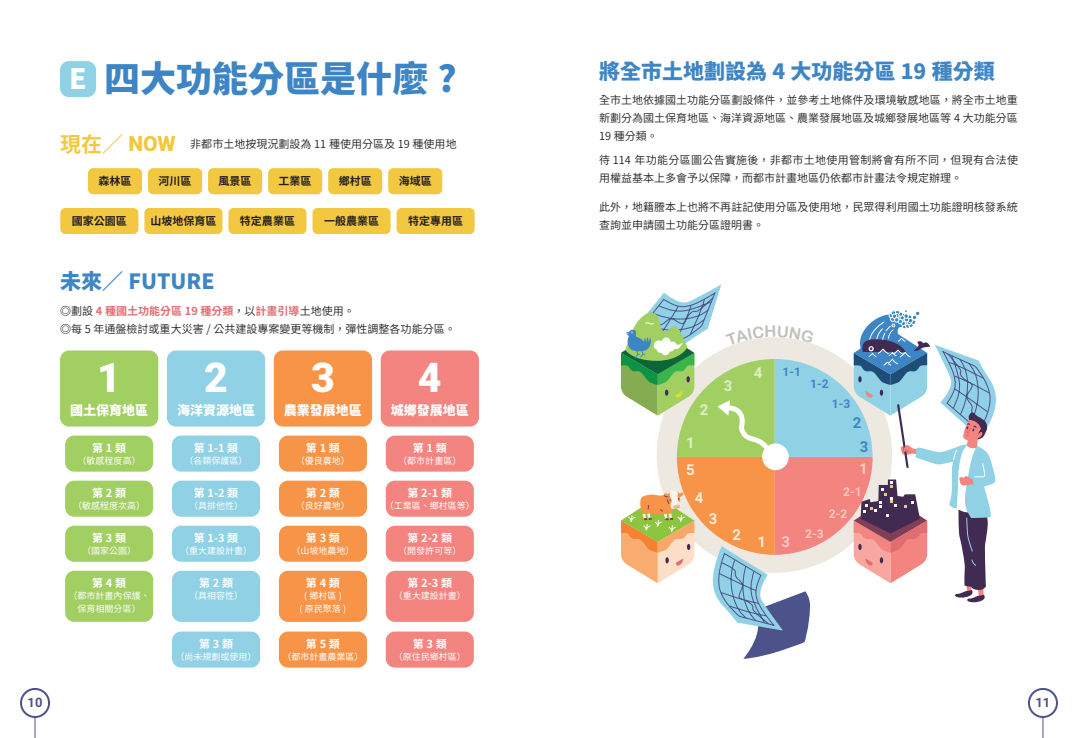
<style>
.page{position:relative;width:1078px;height:738px;background:#fff}
.page>*{position:absolute;margin:0;border:0;box-sizing:border-box;transform-origin:0 0}
.標題-中_節{font:900 41px "Roboto";color:#fff}
.標題-大_章{font:900 36px "Noto Sans CJ Ktc";color:#3e85c5}
.內文{font:900 28px "Noto Sans CJ Ktc";color:#fff}
.標題-中_節-2{font:900 21px "Noto Sans CJ Ktc";color:#3e85c5}
.t1{font:700 15px "Roboto";color:#feecdd}
.t2{font:700 15px "Roboto";color:#dfedcd}
.t3{font:700 15px/23.4px "Roboto";color:#3e85c5;text-align:center}
.t4{font:700 15px "Roboto";color:#facbc3}
.標題-中_節-3{font:900 13px "Noto Sans CJ Ktc";color:#fff}
.t5{font:700 13px "Roboto";color:#4c528a}
.t6{font:700 12px "Roboto";color:#3e85c5}
.t7{font:700 12px/22.2px "Roboto";color:#facbc3}
.內文-無縮排{font:600 11px/18px "Noto Sans CJ Ktc";color:#231f20}
.標題-中_節-4{font:600 11px/18px "Noto Sans CJ Ktc";color:#231f20;text-align:justify}
.圖說-大_粗{font:700 11px "Noto Sans CJ Ktc";letter-spacing:.25em;color:#fff}
.圖說-大_粗-2{font:700 11px "Noto Sans CJ Ktc";color:#231f20}
.內文-無隔行段落{font:600 11px "Noto Sans CJ Ktc";color:#231f20}
.內文-無隔行段落-2{font:700 11px "Noto Sans CJ Ktc";color:#e16d72}
.圖說-小-內文{font:9px "Noto Sans CJ Ktc";color:#fff}
.s1{font-weight:700;font-size:21px;color:#f3c841}
.s2{font-family:"Roboto";font-weight:900;font-size:21px;color:#f3c841}
.s3{color:#231f20}
.s4{font-weight:600;color:#231f20}
.s5{font-weight:700}
.s6{color:#facbc3}
</style>
<div class="page">
<div style="left:60px;top:61px;width:36px;height:36px;background:#91d1e6;border-radius:9px"></div>
<div style="left:60px;top:208px;width:78px;height:26px;background:#f3c841;border-radius:5px"></div>
<div style="left:88px;top:168px;width:54px;height:26px;background:#f3c841;border-radius:5px"></div>
<div style="left:148px;top:168px;width:54px;height:26px;background:#f3c841;border-radius:5px"></div>
<div style="left:208px;top:168px;width:54px;height:26px;background:#f3c841;border-radius:5px"></div>
<div style="left:268px;top:168px;width:54px;height:26px;background:#f3c841;border-radius:5px"></div>
<div style="left:328px;top:168px;width:54px;height:26px;background:#f3c841;border-radius:5px"></div>
<div style="left:388px;top:168px;width:54px;height:26px;background:#f3c841;border-radius:5px"></div>
<div style="left:144px;top:208px;width:78px;height:26px;background:#f3c841;border-radius:5px"></div>
<div style="left:228px;top:208px;width:78px;height:26px;background:#f3c841;border-radius:5px"></div>
<div style="left:312px;top:208px;width:78px;height:26px;background:#f3c841;border-radius:5px"></div>
<div style="left:396px;top:208px;width:78px;height:26px;background:#f3c841;border-radius:5px"></div>
<div style="left:65px;top:435px;width:88px;height:36px;background:#a2cf62;border-radius:9px"></div>
<div style="left:172px;top:435px;width:88px;height:36px;background:#91d1e6;border-radius:9px"></div>
<div style="left:279px;top:435px;width:88px;height:36px;background:#f79447;border-radius:9px"></div>
<div style="left:386px;top:435px;width:88px;height:36px;background:#f38480;border-radius:9px"></div>
<div style="left:65px;top:480px;width:88px;height:36px;background:#a2cf62;border-radius:9px"></div>
<div style="left:172px;top:480px;width:88px;height:36px;background:#91d1e6;border-radius:9px"></div>
<div style="left:279px;top:480px;width:88px;height:36px;background:#f79447;border-radius:9px"></div>
<div style="left:386px;top:480px;width:88px;height:36px;background:#f38480;border-radius:9px"></div>
<div style="left:65px;top:525px;width:88px;height:36px;background:#a2cf62;border-radius:9px"></div>
<div style="left:172px;top:525px;width:88px;height:36px;background:#91d1e6;border-radius:9px"></div>
<div style="left:279px;top:525px;width:88px;height:36px;background:#f79447;border-radius:9px"></div>
<div style="left:386px;top:525px;width:88px;height:36px;background:#f38480;border-radius:9px"></div>
<div style="left:65px;top:570px;width:88px;height:51px;background:#a2cf62;border-radius:9px"></div>
<div style="left:172px;top:570px;width:88px;height:51px;background:#91d1e6;border-radius:9px"></div>
<div style="left:279px;top:570px;width:88px;height:51px;background:#f79447;border-radius:9px"></div>
<div style="left:386px;top:570px;width:88px;height:51px;background:#f38480;border-radius:9px"></div>
<div style="left:172px;top:631px;width:88px;height:36px;background:#91d1e6;border-radius:9px"></div>
<div style="left:279px;top:631px;width:88px;height:36px;background:#f79447;border-radius:9px"></div>
<div style="left:386px;top:631px;width:88px;height:36px;background:#f38480;border-radius:9px"></div>
<div style="left:60px;top:350px;width:98px;height:76px;background:#a2cf62;border-radius:9px"></div>
<div style="left:167px;top:350px;width:98px;height:76px;background:#91d1e6;border-radius:9px"></div>
<div style="left:274px;top:350px;width:98px;height:76px;background:#f79447;border-radius:9px"></div>
<div style="left:380px;top:350px;width:99px;height:76px;background:#f38480;border-radius:9px"></div>
<div style="left:1027px;top:687px;width:30px;height:30px;border:2px solid #4c528a;border-radius:50%"></div>
<div style="left:20px;top:687px;width:30px;height:30px;border:2px solid #4c528a;border-radius:50%"></div>
<svg style="left:1042px;top:716px;width:1px;height:21px"></svg>
<hr style="left:34px;top:716px;width:2px;height:21px;background:#4c528a">
<svg style="left:621px;top:284px;width:374px;height:374px"></svg>
<p class="內文" style="left:69px;top:63px;width:19px">E</p>
<p class="標題-大_章" style="left:104px;top:58px;width:354px">四大功能分區是什麼 ?</p>
<p class="標題-中_節-2" style="left:599px;top:59px;width:397px">將全市土地劃設為 4 大功能分區 19 種分類</p>
<p class="標題-中_節-4" style="left:599px;top:91px;width:420px">全市土地依據國土功能分區劃設條件，並參考土地條件及環境敏感地區，將全市土地重新劃分為國土保育地區、海洋資源地區、農業發展地區及城鄉發展地區等 4 大功能分區19 種分類。</p>
<p class="內文-無縮排" style="left:599px;top:151px;width:420px">待 114 年功能分區圖公告實施後，非都市土地使用管制將會有所不同，但現有合法使用權益基本上多會予以保障，而都市計畫地區仍依都市計畫法令規定辦理。</p>
<p class="內文-無縮排" style="left:599px;top:198px;width:420px">此外，地籍謄本上也將不再註記使用分區及使用地，民眾得利用國土功能證明核發系統</p>
<p class="圖說-大_粗-2" style="left:72px;top:215px;width:56px">國家公園區</p>
<p class="內文-無縮排" style="left:599px;top:216px;width:166px">查詢並申請國土功能分區證明書。</p>
<p class="標題-中_節-4" style="left:60px;top:135px;width:398px"><span class="s1">現在／</span> <span class="s2">NOW</span> 非都市土地按現況劃設為 11 種使用分區及 19 種使用地</p>
<p class="圖說-大_粗-2" style="left:98px;top:175px;width:34px">森林區</p>
<p class="圖說-大_粗-2" style="left:158px;top:175px;width:34px">河川區</p>
<p class="圖說-大_粗-2" style="left:218px;top:175px;width:34px">風景區</p>
<p class="圖說-大_粗-2" style="left:278px;top:175px;width:34px">工業區</p>
<p class="圖說-大_粗-2" style="left:338px;top:175px;width:34px">鄉村區</p>
<p class="圖說-大_粗-2" style="left:398px;top:175px;width:34px">海域區</p>
<p class="圖說-大_粗-2" style="left:150px;top:215px;width:67px">山坡地保育區</p>
<p class="圖說-大_粗-2" style="left:240px;top:215px;width:56px">特定農業區</p>
<p class="圖說-大_粗-2" style="left:324px;top:215px;width:56px">一般農業區</p>
<p class="圖說-大_粗-2" style="left:408px;top:215px;width:56px">特定專用區</p>
<p class="標題-中_節-2" style="left:60px;top:269px;width:156px">未來／ FUTURE</p>
<p class="內文-無隔行段落-2" style="left:60px;top:304px;width:296px"><span class="s3">◎</span><span class="s4">劃設</span> 4 種國土功能分區 19 種分類<span class="s4">，以</span>計畫引導<span class="s4">土地使用。</span></p>
<p class="內文-無隔行段落" style="left:60px;top:322px;width:397px"><span class="s5">◎</span>每 5 年通盤檢討或重大災害 / 公共建設專案變更等機制，彈性調整各功能分區。</p>
<p class="標題-中_節" style="left:97px;top:348px;width:25px">1</p>
<p class="標題-中_節" style="left:204px;top:348px;width:25px">2</p>
<p class="標題-中_節" style="left:311px;top:348px;width:25px">3</p>
<p class="標題-中_節" style="left:418px;top:348px;width:25px">4</p>
<p class="t2" style="left:723px;top:375px;width:10px">3</p>
<p class="t2" style="left:753px;top:362px;width:10px">4</p>
<p class="t6" style="left:782px;top:363px;width:20px">1-1</p>
<p class="t6" style="left:810px;top:374px;width:20px">1-2</p>
<p class="標題-中_節-3" style="left:70px;top:402px;width:80px">國土保育地區</p>
<p class="圖說-大_粗" style="left:92px;top:441px;width:35px">第1類</p>
<p class="圖說-小-內文" style="left:78px;top:455px;width:65px">（敏感程度高）</p>
<p class="標題-中_節-3" style="left:177px;top:402px;width:79px">海洋資源地區</p>
<p class="圖說-大_粗" style="left:194px;top:441px;width:46px">第 1-1 類</p>
<p class="圖說-小-內文" style="left:184px;top:455px;width:64px">（各類保護區）</p>
<p class="標題-中_節-3" style="left:284px;top:402px;width:79px">農業發展地區</p>
<p class="圖說-大_粗" style="left:306px;top:441px;width:35px">第1類</p>
<p class="圖說-小-內文" style="left:296px;top:455px;width:55px">（優良農地）</p>
<p class="標題-中_節-3" style="left:391px;top:402px;width:79px">城鄉發展地區</p>
<p class="圖說-大_粗" style="left:413px;top:441px;width:35px">第1類</p>
<p class="圖說-小-內文" style="left:398px;top:455px;width:64px">（都市計畫區）</p>
<p class="t2" style="left:699px;top:399px;width:10px">2</p>
<p class="t2" style="left:686px;top:432px;width:10px">1</p>
<p class="t1" style="left:686px;top:459px;width:10px">5</p>
<p class="t6" style="left:831px;top:394px;width:20px">1-3</p>
<p class="t3" style="left:852px;top:410px;width:17px">2<br>3</p>
<p class="t4" style="left:858px;top:458px;width:10px">1</p>
<p class="圖說-大_粗" style="left:92px;top:486px;width:35px">第2類</p>
<p class="圖說-小-內文" style="left:73px;top:500px;width:74px">（敏感程度次高）</p>
<p class="圖說-大_粗" style="left:194px;top:486px;width:46px">第 1-2 類</p>
<p class="圖說-小-內文" style="left:189px;top:500px;width:55px">（具排他性）</p>
<p class="圖說-大_粗" style="left:306px;top:486px;width:35px">第2類</p>
<p class="圖說-小-內文" style="left:296px;top:500px;width:55px">（良好農地）</p>
<p class="圖說-大_粗" style="left:407px;top:486px;width:46px">第 2-1 類</p>
<p class="圖說-小-內文" style="left:385px;top:500px;width:91px">（工業區、鄉村區等）</p>
<p class="t1" style="left:694px;top:487px;width:10px">4</p>
<p class="t1" style="left:708px;top:508px;width:10px">3</p>
<p class="t7" style="left:828px;top:480px;width:34px;text-indent:14px">2-1<br>2-2</p>
<p class="圖說-大_粗" style="left:92px;top:531px;width:35px">第3類</p>
<p class="圖說-小-內文" style="left:82px;top:545px;width:56px">（國家公園）</p>
<p class="圖說-大_粗" style="left:194px;top:531px;width:46px">第 1-3 類</p>
<p class="圖說-小-內文" style="left:180px;top:545px;width:73px">（重大建設計畫）</p>
<p class="圖說-大_粗" style="left:306px;top:531px;width:35px">第3類</p>
<p class="圖說-小-內文" style="left:291px;top:545px;width:64px">（山坡地農地）</p>
<p class="圖說-大_粗" style="left:407px;top:531px;width:46px">第 2-2 類</p>
<p class="圖說-小-內文" style="left:398px;top:545px;width:64px">（開發許可等）</p>
<p class="t1" style="left:732px;top:523px;width:10px">2</p>
<p class="t1" style="left:757px;top:530px;width:34px">1 <span class="s6">3</span></p>
<p class="t7" style="left:805px;top:521px;width:20px">2-3</p>
<p class="圖說-大_粗" style="left:92px;top:576px;width:35px">第4類</p>
<p class="圖說-小-內文" style="left:69px;top:590px;width:83px">（都市計畫內保護、</p>
<p class="圖說-小-內文" style="left:78px;top:603px;width:65px">保育相關分區）</p>
<p class="圖說-大_粗" style="left:199px;top:576px;width:35px">第2類</p>
<p class="圖說-小-內文" style="left:189px;top:590px;width:55px">（具相容性）</p>
<p class="圖說-大_粗" style="left:306px;top:576px;width:35px">第4類</p>
<p class="圖說-小-內文" style="left:304px;top:590px;width:39px">( 鄉村區 )</p>
<p class="圖說-小-內文" style="left:299px;top:603px;width:48px">( 原民聚落 )</p>
<p class="圖說-大_粗" style="left:407px;top:576px;width:46px">第 2-3 類</p>
<p class="圖說-小-內文" style="left:394px;top:590px;width:73px">（重大建設計畫）</p>
<p class="圖說-大_粗" style="left:199px;top:637px;width:35px">第3類</p>
<p class="圖說-小-內文" style="left:175px;top:651px;width:82px">（尚未規劃或使用）</p>
<p class="圖說-大_粗" style="left:306px;top:637px;width:35px">第5類</p>
<p class="圖說-小-內文" style="left:282px;top:651px;width:82px">（都市計畫農業區）</p>
<p class="圖說-大_粗" style="left:413px;top:637px;width:35px">第3類</p>
<p class="圖說-小-內文" style="left:394px;top:651px;width:73px">（原住民鄉村區）</p>
<h3 class="t5" style="left:28px;top:693px;width:16px">10</h3>
<h3 class="t5" style="left:1035px;top:693px;width:16px">11</h3>
</div>
